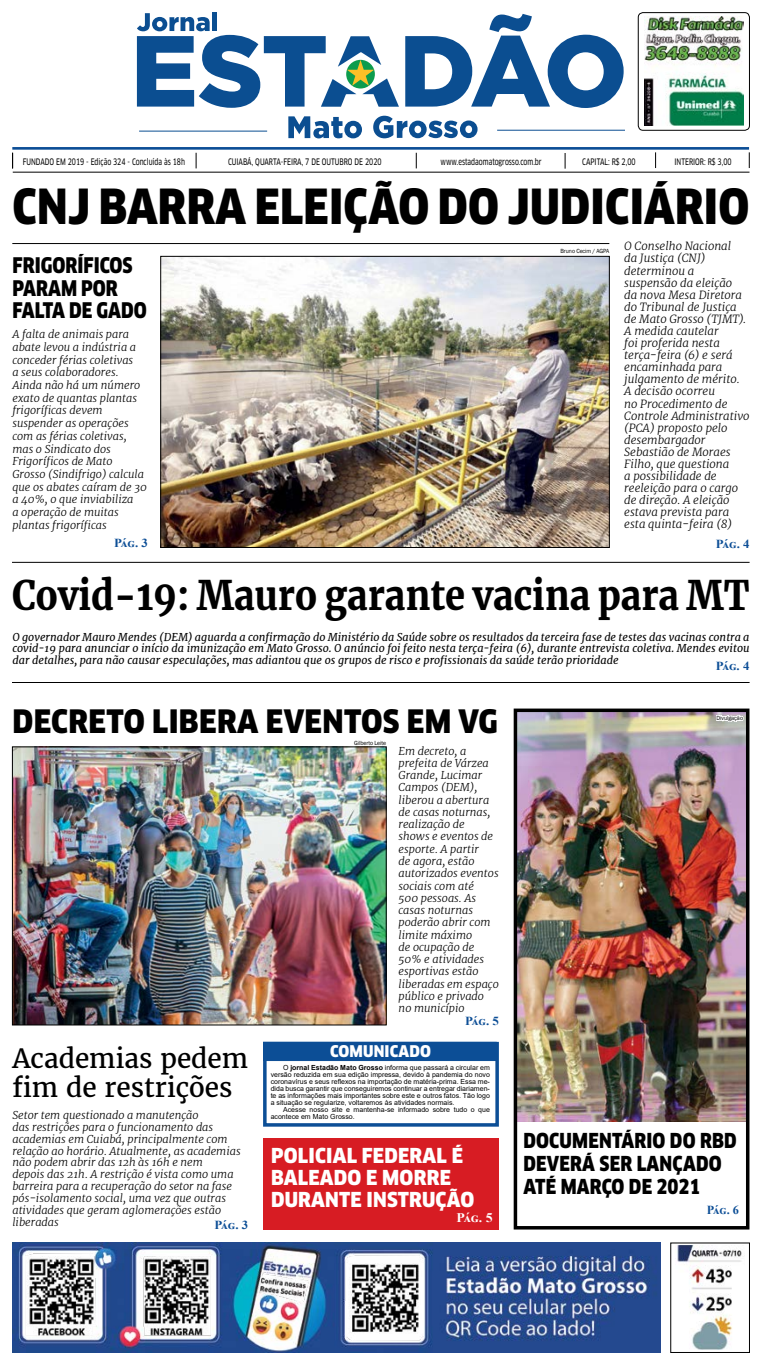
<style>
.page{position:relative;width:762px;height:1365px;background:#fff}
.page>*{position:absolute;margin:0;border:0;box-sizing:border-box;transform-origin:0 0}
.t1{font:900 condensed 47.25px "Clan OT";letter-spacing:.005em;color:#000;scale:.95 1}
.t2{font:700 40.25px "Merriweather";letter-spacing:-.005em;color:#000;scale:.9 1}
.t3{font:900 condensed 31.5px "Clan OT";letter-spacing:.01em;color:#000}
.t4{font:26.25px/29.8px "Merriweather";color:#000}
.t5{font:900 condensed 21px/22.8px "Clan OT";color:#000;scale:.9 1}
.t6{font:900 condensed 20.12px/22.8px "Clan OT";letter-spacing:.01em;color:#000;scale:.93 1}
.t7{font:900 condensed 20.12px/21.9px "Clan OT";letter-spacing:.01em;color:#fff}
.t8{font:900 condensed 15.75px "Clan OT";letter-spacing:.01em;color:#fff}
.t9{font:700 13.12px "Times New Roman";color:#fff;scale:1.05 1}
.t10{font:700 12.25px "Times New Roman";letter-spacing:-.05em;color:#0c4e96;scale:1.05 1}
.t11{font:700 12.25px "Times New Roman";letter-spacing:-.05em;color:#0c4e96}
.t12{font:italic 300 11.38px/12.1px "Merriweather";color:#000}
.t13{font:italic 300 10.94px/12.2px "Merriweather";color:#000}
.t14{font:italic 10.94px/11.8px "Merriweather";color:#000;text-align:justify}
.t15{font:8.75px "Clan OT Narrow News";color:#000;scale:.8 1}
.t16{font:7px/7px "Arial";color:#000;text-align:justify}
.t17{font:6.12px "Franklin Gothic";letter-spacing:-.01em;color:#000;scale:.95 1}
.s1{font-weight:700}
</style>
<div class="page">
<img style="left:518px;top:713px;width:226px;height:408px">
<svg style="left:196px;top:153px;width:1px;height:15px"></svg>
<svg style="left:12px;top:153px;width:1px;height:15px"></svg>
<svg style="left:416px;top:153px;width:1px;height:15px"></svg>
<svg style="left:564px;top:153px;width:1px;height:16px"></svg>
<svg style="left:749px;top:152px;width:1px;height:16px"></svg>
<hr style="left:13px;top:172px;width:736px;height:1px;background:#000">
<hr style="left:12px;top:147px;width:737px;height:3px;background:#0c4e96">
<hr style="left:139px;top:131px;width:128px;height:1px;background:#0b4e91">
<svg style="left:288px;top:116px;width:74px;height:22px"></svg>
<svg style="left:373px;top:116px;width:104px;height:22px"></svg>
<svg style="left:405px;top:14px;width:218px;height:94px"></svg>
<div style="left:212px;top:12px;width:5px;height:19px;background:#0b4e91"></div>
<svg style="left:137px;top:13px;width:262px;height:95px"></svg>
<hr style="left:497px;top:130px;width:127px;height:1px;background:#0b4e91">
<img style="left:644px;top:17px;width:99px;height:108px">
<div style="left:638px;top:12px;width:111px;height:118px;border:1px solid #000;border-radius:5px"></div>
<svg style="left:655px;top:152px;width:1px;height:16px"></svg>
<img style="left:12px;top:1242px;width:648px;height:110px">
<img style="left:677px;top:1245px;width:65px;height:104px">
<svg style="left:715px;top:713px;width:29px;height:12px"></svg>
<div style="left:513px;top:708px;width:236px;height:521px;border:4px solid #000"></div>
<div style="left:263px;top:1041px;width:236px;height:85px;background:#fff;border:4px solid #0c4e96"></div>
<div style="left:263px;top:1041px;width:233px;height:19px;background:#0c4e96;border:1px solid #0c4e96"></div>
<hr style="left:12px;top:562px;width:737px;height:1px;background:#000">
<div style="left:263px;top:1138px;width:236px;height:91px;background:#d71c23"></div>
<hr style="left:12px;top:243px;width:597px;height:1px;background:#000">
<img style="left:14px;top:748px;width:370px;height:274px">
<div style="left:12px;top:746px;width:374px;height:278px;border:1px solid #000"></div>
<img style="left:162px;top:258px;width:445px;height:287px">
<div style="left:160px;top:256px;width:449px;height:291px;border:1px solid #000"></div>
<hr style="left:12px;top:682px;width:737px;height:1px;background:#000">
<p class="t15" style="left:23px;top:156px;width:204px">FUNDADO EM 2019 - Edição 324 - Concluída às 18h</p>
<p class="t15" style="left:228px;top:156px;width:193px">CUIABÁ, QUARTA-FEIRA, 7 DE OUTUBRO DE 2020</p>
<p class="t15" style="left:440px;top:157px;width:128px">www.estadaomatogrosso.com.br</p>
<p class="t15" style="left:582px;top:156px;width:68px">CAPITAL: R$ 2,00</p>
<p class="t15" style="left:674px;top:157px;width:73px">INTERIOR: R$ 3,00</p>
<h1 class="t1" style="left:13px;top:180px;width:777px">CNJ BARRA ELEIÇÃO DO JUDICIÁRIO</h1>
<p class="t12" style="left:624px;top:240px;width:127px">O Conselho Nacional<br>da Justiça (CNJ) determinou a suspensão da eleição<br>da nova Mesa Diretora do Tribunal de Justiça de Mato Grosso (TJMT).<br>A medida cautelar<br>foi proferida nesta terça-feira (6) e será encaminhada para julgamento de mérito.<br>A decisão ocorreu<br>no Procedimento de<br>Controle Administrativo (PCA) proposto pelo desembargador<br>Sebastião de Moraes<br>Filho, que questiona<br>a possibilidade de reeleição para o cargo de direção. A eleição estava prevista para esta quinta-feira (8)</p>
<p class="t10" style="left:715px;top:534px;width:34px">Pág. 4</p>
<p class="t17" style="left:560px;top:247px;width:53px">Bruno Cecim / AGPA</p>
<h3 class="t5" style="left:12px;top:254px;width:151px">FRIGORÍFICOS<br>PARAM POR<br>FALTA DE GADO</h3>
<p class="t13" style="left:12px;top:328px;width:136px;line-height:12.7px">A falta de animais para abate levou a indústria a conceder férias coletivas<br>a seus colaboradores.<br>Ainda não há um número exato de quantas plantas frigoríficas devem suspender as operações com as férias coletivas, mas o Sindicato dos<br>Frigoríficos de Mato<br>Grosso (Sindifrigo) calcula que os abates caíram de 30 a 40%, o que inviabiliza<br>a operação de muitas plantas frigoríficas</p>
<p class="t10" style="left:114px;top:534px;width:34px">Pág. 3</p>
<h2 class="t2" style="left:12px;top:570px;width:821px">Covid-19: Mauro garante vacina para MT</h2>
<p class="t14" style="left:12px;top:631px;width:738px">O governador Mauro Mendes (DEM) aguarda a confirmação do Ministério da Saúde sobre os resultados da terceira fase de testes das vacinas contra a covid-19 para anunciar o início da imunização em Mato Grosso. O anúncio foi feito nesta terça-feira (6), durante entrevista coletiva. Mendes evitou dar detalhes, para não causar especulações, mas adiantou que os grupos de risco e profissionais da saúde terão prioridade</p>
<p class="t10" style="left:715px;top:657px;width:34px">Pág. 4</p>
<h3 class="t3" style="left:13px;top:703px;width:487px">DECRETO LIBERA EVENTOS EM VG</h3>
<p class="t17" style="left:354px;top:738px;width:35px">Gilberto Leite</p>
<p class="t13" style="left:398px;top:744px;width:102px">Em decreto, a prefeita de Várzea<br>Grande, Lucimar<br>Campos (DEM), liberou a abertura de casas noturnas, realização de<br>shows e eventos de esporte. A partir<br>de agora, estão autorizados eventos sociais com até<br>500 pessoas. As casas noturnas poderão abrir com limite máximo<br>de ocupação de<br>50% e atividades esportivas estão liberadas em espaço público e privado no município</p>
<p class="t10" style="left:465px;top:1011px;width:34px">Pág. 5</p>
<h3 class="t4" style="left:12px;top:1043px;width:237px">Academias pedem fim de restrições</h3>
<p class="t13" style="left:12px;top:1109px;width:230px;line-height:11.8px">Setor tem questionado a manutenção<br>das restrições para o funcionamento das academias em Cuiabá, principalmente com relação ao horário. Atualmente, as academias não podem abrir das 12h às 16h e nem<br>depois das 21h. A restrição é vista como uma barreira para a recuperação do setor na fase pós-isolamento social, uma vez que outras atividades que geram aglomerações estão liberadas</p>
<h3 class="t8" style="left:330px;top:1042px;width:102px">COMUNICADO</h3>
<p class="t16" style="left:271px;top:1063px;width:221px;text-indent:12px">O <span class="s1">jornal Estadão Mato Grosso</span> informa que passará a circular em versão reduzida em sua edição impressa, devido à pandemia do novo coronavírus e seus reflexos na importação de matéria-prima. Essa me&shy;dida busca garantir que conseguiremos continuar a entregar diariamen&shy;te as informações mais importantes sobre este e outros fatos. Tão logo a situação se regularize, voltaremos às atividades normais.</p>
<p class="t16" style="left:271px;top:1105px;width:221px;text-indent:12px">Acesse nosso site e mantenha-se informado sobre tudo o que acontece em Mato Grosso.</p>
<h3 class="t7" style="left:271px;top:1144px;width:205px">POLICIAL FEDERAL É<br>BALEADO E MORRE<br>DURANTE INSTRUÇÃO</h3>
<p class="t9" style="left:456px;top:1207px;width:36px">Pág. 5</p>
<p class="t10" style="left:214px;top:1215px;width:34px">Pág. 3</p>
<p class="t17" style="left:716px;top:714px;width:29px">Divulgação</p>
<h3 class="t6" style="left:523px;top:1129px;width:231px">DOCUMENTÁRIO DO RBD<br>DEVERÁ SER LANÇADO<br>ATÉ MARÇO DE 2021</h3>
<p class="t11" style="left:706px;top:1201px;width:34px">Pág. 6</p>
</div>
